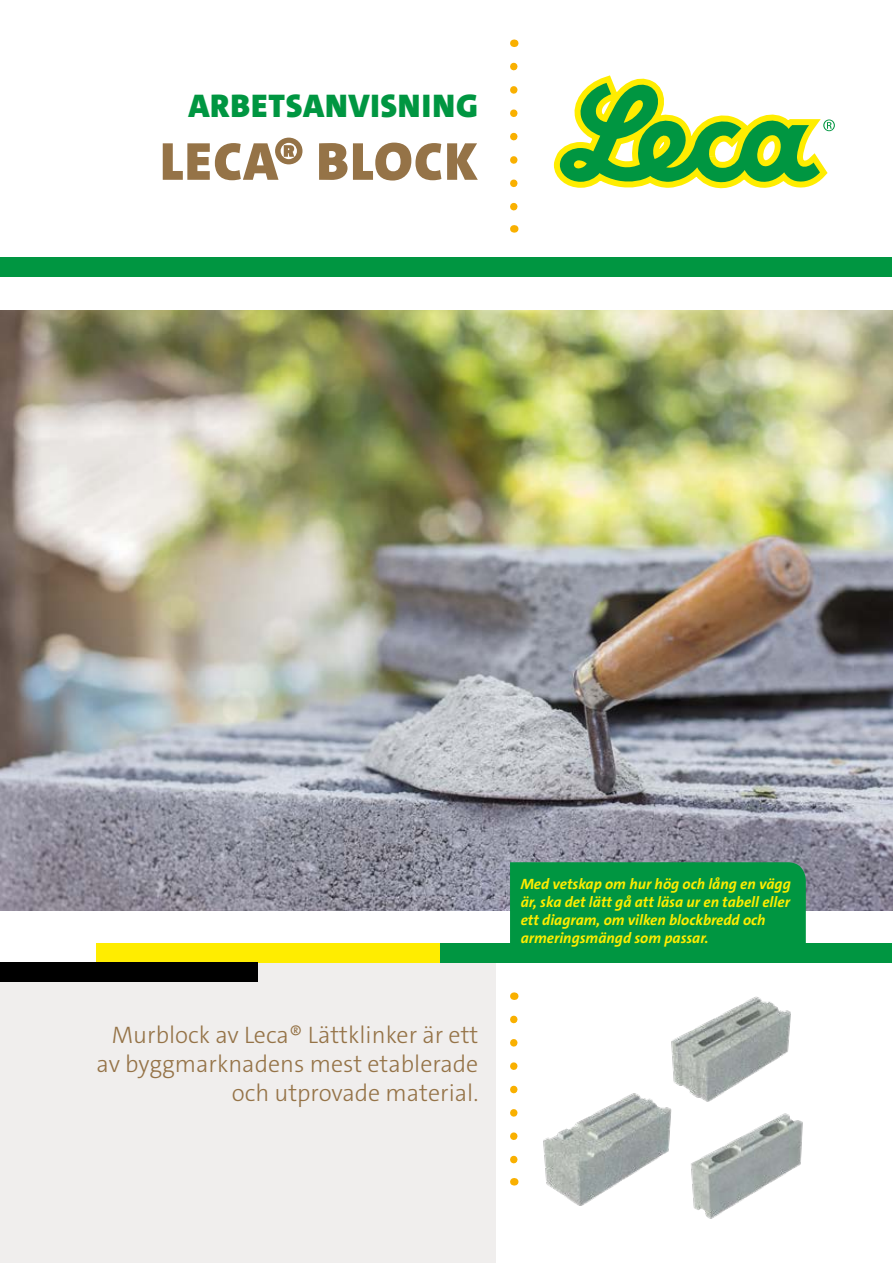
<style>
.page{position:relative;width:893px;height:1263px;background:#fff}
.page>*{position:absolute;margin:0;border:0;box-sizing:border-box;transform-origin:0 0}
.t1{font:900 54px "The Sans C4 s";letter-spacing:.025em;color:#957347}
.t2{font:900 33px "The Sans C4 s";letter-spacing:.025em;color:#009641}
.t3{font:300 24px/28.8px "The Sans C4 s";color:#957347;text-align:right}
.t4{font:italic 700 15px/18px "The Sans C4 s";color:#ffed00}
</style>
<div class="page">
<img style="left:0;top:310px;width:893px;height:601px">
<div style="left:0;top:962px;width:496px;height:301px;background:#f0eeed"></div>
<svg style="left:553px;top:75px;width:282px;height:114px"></svg>
<div style="left:439px;top:943px;width:453px;height:19px;background:#009641"></div>
<div style="left:96px;top:943px;width:343px;height:19px;background:#ffed00"></div>
<div style="left:0;top:962px;width:257px;height:20px;background:#000"></div>
<div style="left:0;top:257px;width:892px;height:19px;background:#009641"></div>
<svg style="left:510px;top:66px;width:7px;height:145px"></svg>
<div style="left:510px;top:862px;width:296px;height:81px;background:#009641"></div>
<svg style="left:510px;top:1019px;width:7px;height:145px"></svg>
<img style="left:671px;top:996px;width:120px;height:106px">
<img style="left:543px;top:1089px;width:130px;height:117px">
<img style="left:691px;top:1113px;width:112px;height:106px">
<h2 class="t2" style="left:188px;top:84px;width:291px">ARBETSANVISNING</h2>
<h1 class="t1" style="left:160px;top:127px;width:319px">LECA® BLOCK</h1>
<h3 class="t3" style="left:97px;top:1021px;width:383px">Murblock av Leca® Lättklinker är ett av byggmarknadens mest etablerade och utprovade material.</h3>
<p class="t4" style="left:521px;top:875px;width:272px">Med vetskap om hur hög och lång en vägg är, ska det lätt gå att läsa ur en tabell eller ett diagram, om vilken blockbredd och armeringsmängd som passar.</p>
</div>
